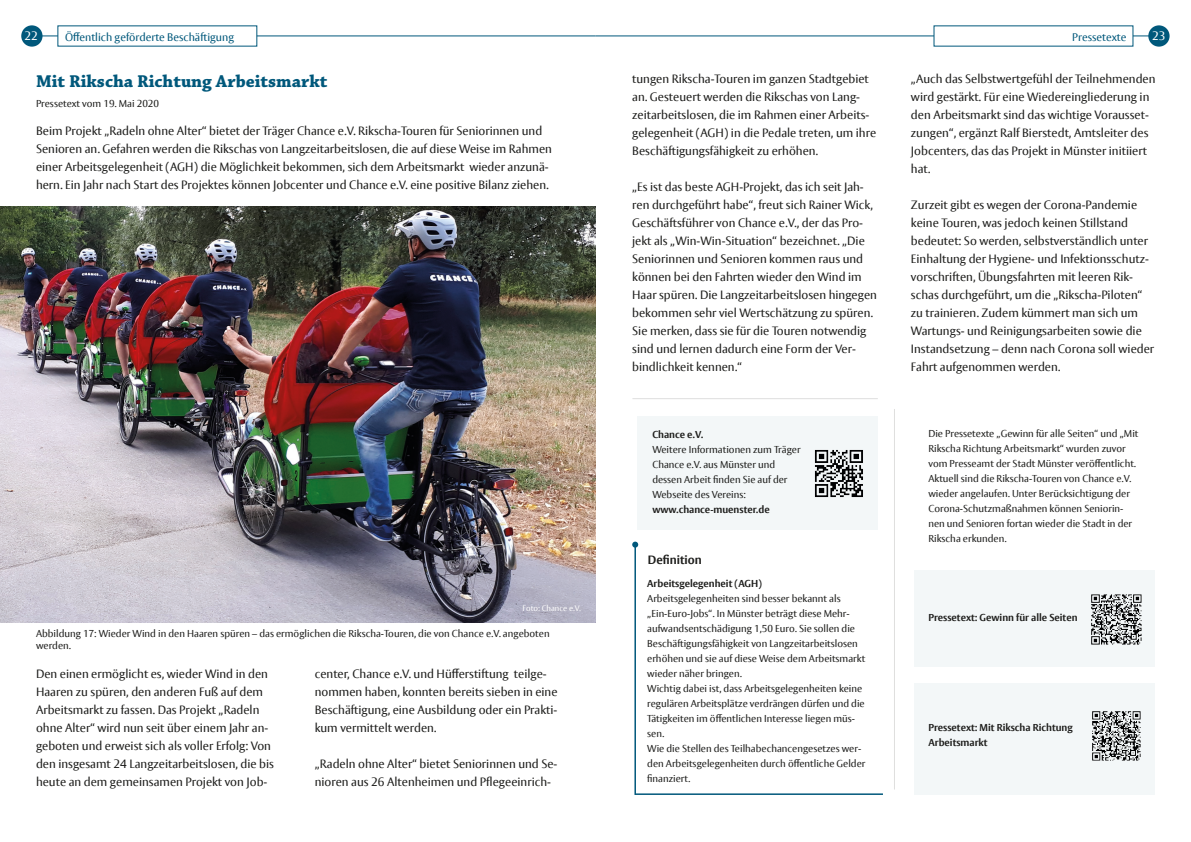
<style>
.page{position:relative;width:1191px;height:842px;background:#fff}
.page>*{position:absolute;margin:0;border:0;box-sizing:border-box;transform-origin:0 0}
.t1{font:700 18px "Chaparral Pro";color:#00587b}
.t2{font:12px/18px "Vesta Pro";color:#1d1d1b}
.t3{font:700 12px "Vesta Pro";color:#1d1d1b}
.t4{font:12px "Vesta Pro";color:#fff}
.t5{font:11px "Vesta Pro";color:#00587b}
.t6{font:10px/15px "Vesta Pro";color:#1d1d1b}
.t7{font:700 10px/15px "Vesta Pro";color:#1d1d1b}
.t8{font:8px "Vesta Pro";color:#fff}
.s1{font-weight:700}
</style>
<div class="page">
<hr style="left:37px;top:35px;width:558px;height:1px;background:#00587b">
<div style="left:21px;top:25px;width:22px;height:22px;background:#00587b;border-radius:50%"></div>
<div style="left:57px;top:25px;width:200px;height:22px;background:#fff"></div>
<hr style="left:595px;top:35px;width:558px;height:1px;background:#00587b">
<div style="left:1148px;top:25px;width:21px;height:22px;background:#00587b;border-radius:50%"></div>
<div style="left:933px;top:25px;width:200px;height:22px;background:#fff"></div>
<hr style="left:632px;top:398px;width:245px;height:1px;background:#1d1d1b">
<hr style="left:894px;top:409px;width:1px;height:380px;background:#1d1d1b">
<hr style="left:635px;top:793px;width:248px;height:2px;background:#00587b">
<div style="left:914px;top:684px;width:241px;height:111px;background:#f3f7f8"></div>
<img style="left:0;top:207px;width:595px;height:415px">
<div style="left:637px;top:416px;width:241px;height:113px;background:#f3f7f8"></div>
<img style="left:814px;top:450px;width:49px;height:47px">
<hr style="left:634px;top:545px;width:2px;height:250px;background:#00587b">
<svg style="left:632px;top:542px;width:6px;height:6px"></svg>
<div style="left:914px;top:570px;width:241px;height:97px;background:#f3f7f8"></div>
<img style="left:1091px;top:594px;width:51px;height:51px">
<img style="left:1092px;top:711px;width:49px;height:50px">
<p class="t4" style="left:25px;top:28px;width:15px">22</p>
<p class="t5" style="left:65px;top:30px;width:170px">Öffentlich geförderte Beschäftigung</p>
<p class="t5" style="left:1072px;top:30px;width:56px">Pressetexte</p>
<p class="t4" style="left:1152px;top:29px;width:15px">23</p>
<h1 class="t1" style="left:36px;top:71px;width:293px">Mit Rikscha Richtung Arbeitsmarkt</h1>
<p class="t6" style="left:36px;top:95px;width:125px">Pressetext vom 19. Mai 2020</p>
<p class="t2" style="left:36px;top:121px;width:517px">Beim Projekt „Radeln ohne Alter“ bietet der Träger Chance e.V. Rikscha-Touren für Seniorinnen und Senioren an. Gefahren werden die Rikschas von Langzeitarbeitslosen, die auf diese Weise im Rahmen einer Arbeitsgelegenheit (AGH) die Möglichkeit bekommen, sich dem Arbeitsmarkt wieder anzunä&shy;hern. Ein Jahr nach Start des Projektes können Jobcenter und Chance e.V. eine positive Bilanz ziehen.</p>
<p class="t2" style="left:632px;top:70px;width:245px">tungen Rikscha-Touren im ganzen Stadtgebiet an. Gesteuert werden die Rikschas von Lang&shy;zeitarbeitslosen, die im Rahmen einer Arbeits&shy;gelegenheit (AGH) in die Pedale treten, um ihre Beschäftigungsfähigkeit zu erhöhen.</p>
<p class="t2" style="left:632px;top:178px;width:246px">„Es ist das beste AGH-Projekt, das ich seit Jah&shy;ren durchgeführt habe“, freut sich Rainer Wick, Geschäftsführer von Chance e.V., der das Pro&shy;jekt als „Win-Win-Situation“ bezeichnet. „Die Seniorinnen und Senioren kommen raus und können bei den Fahrten wieder den Wind im Haar spüren. Die Langzeitarbeitslosen hingegen bekommen sehr viel Wertschätzung zu spüren.<br>Sie merken, dass sie für die Touren notwendig sind und lernen dadurch eine Form der Ver&shy;bindlichkeit kennen.“</p>
<p class="t2" style="left:911px;top:70px;width:246px">„Auch das Selbstwertgefühl der Teilnehmenden wird gestärkt. Für eine Wiedereingliederung in den Arbeitsmarkt sind das wichtige Vorausset&shy;zungen“, ergänzt Ralf Bierstedt, Amtsleiter des Jobcenters, das das Projekt in Münster initiiert hat.</p>
<p class="t2" style="left:911px;top:196px;width:245px">Zurzeit gibt es wegen der Corona-Pandemie keine Touren, was jedoch keinen Stillstand bedeutet: So werden, selbstverständlich unter Einhaltung der Hygiene- und Infektionsschutz&shy;vorschriften, Übungsfahrten mit leeren Rik&shy;schas durchgeführt, um die „Rikscha-Piloten“ zu trainieren. Zudem kümmert man sich um Wartungs- und Reinigungsarbeiten sowie die Instandsetzung – denn nach Corona soll wieder Fahrt aufgenommen werden.</p>
<p class="t8" style="left:522px;top:603px;width:60px">Foto: Chance e.V.</p>
<p class="t6" style="left:36px;top:627px;width:515px;line-height:12px">Abbildung 17: Wieder Wind in den Haaren spüren – das ermöglichen die Rikscha-Touren, die von Chance e.V. angeboten werden.</p>
<p class="t2" style="left:36px;top:665px;width:239px">Den einen ermöglicht es, wieder Wind in den Haaren zu spüren, den anderen Fuß auf dem Arbeitsmarkt zu fassen. Das Projekt „Radeln ohne Alter“ wird nun seit über einem Jahr an&shy;geboten und erweist sich als voller Erfolg: Von den insgesamt 24 Langzeitarbeitslosen, die bis heute an dem gemeinsamen Projekt von Job-</p>
<p class="t2" style="left:315px;top:665px;width:244px">center, Chance e.V. und Hüfferstiftung teilge&shy;nommen haben, konnten bereits sieben in eine Beschäftigung, eine Ausbildung oder ein Prakti&shy;kum vermittelt werden.</p>
<p class="t2" style="left:315px;top:755px;width:244px">„Radeln ohne Alter“ bietet Seniorinnen und Se-</p>
<p class="t2" style="left:315px;top:773px;width:238px">nioren aus 26 Altenheimen und Pflegeeinrich-</p>
<p class="t6" style="left:652px;top:427px;width:150px"><span class="s1">Chance e.V.<br></span>Weitere Informationen zum Träger<br>Chance e.V. aus Münster und dessen Arbeit finden Sie auf der<br>Webseite des Vereins: <span class="s1">www.chance-muenster.de</span></p>
<p class="t3" style="left:648px;top:552px;width:56px">Definition</p>
<p class="t7" style="left:647px;top:575px;width:116px">Arbeitsgelegenheit (AGH)</p>
<p class="t6" style="left:647px;top:590px;width:219px">Arbeitsgelegenheiten sind besser bekannt als „Ein-Euro-Jobs“. In Münster beträgt diese Mehr&shy;aufwandsentschädigung 1,50 Euro. Sie sollen die Beschäftigungsfähigkeit von Langzeitarbeitslosen erhöhen und sie auf diese Weise dem Arbeitsmarkt wieder näher bringen.<br>Wichtig dabei ist, dass Arbeitsgelegenheiten keine regulären Arbeitsplätze verdrängen dürfen und die Tätigkeiten im öffentlichen Interesse liegen müs&shy;sen.<br>Wie die Stellen des Teilhabechancengesetzes wer-</p>
<p class="t6" style="left:647px;top:755px;width:220px">den Arbeitsgelegenheiten durch öffentliche Gelder finanziert.</p>
<p class="t6" style="left:928px;top:426px;width:211px">Die Pressetexte „Gewinn für alle Seiten“ und „Mit<br>Rikscha Richtung Arbeitsmarkt“ wurden zuvor</p>
<p class="t6" style="left:928px;top:456px;width:209px">vom Presseamt der Stadt Münster veröffentlicht.</p>
<p class="t6" style="left:928px;top:471px;width:205px">Aktuell sind die Rikscha-Touren von Chance e.V. wieder angelaufen. Unter Berücksichtigung der Corona-Schutzmaßnahmen können Seniorin&shy;nen und Senioren fortan wieder die Stadt in der Rikscha erkunden.</p>
<p class="t7" style="left:928px;top:609px;width:151px">Pressetext: Gewinn für alle Seiten</p>
<p class="t7" style="left:928px;top:720px;width:146px">Pressetext: Mit Rikscha Richtung<br>Arbeitsmarkt</p>
</div>
